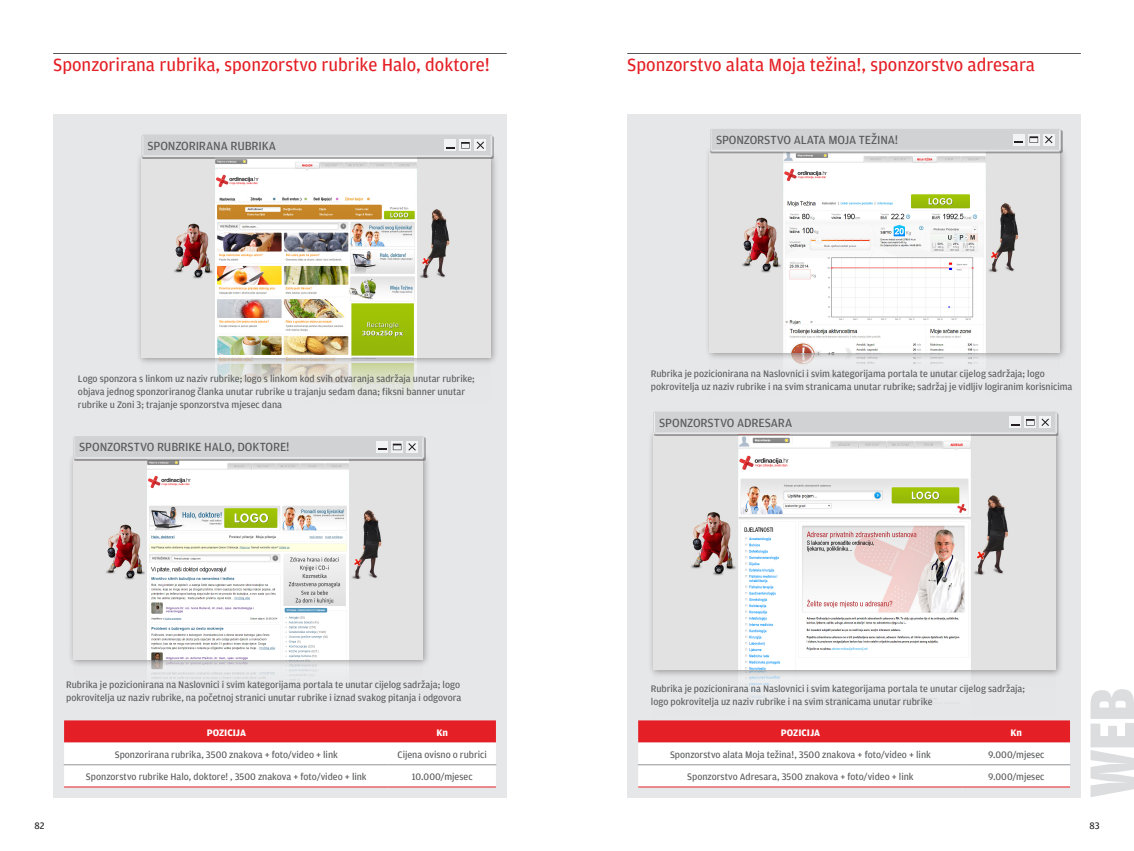
<style>
.page{position:relative;width:1134px;height:851px;background:#fff}
.page>*{position:absolute;margin:0;border:0;box-sizing:border-box;transform-origin:0 0}
.t1{font:900 66.75px "Amplitude Cond";color:#dcdddf}
.Naslov_Crveno_MALI{font:18.75px "Amplitude";color:#e41f25}
.Formati_i_cjenik{font:12.5px "Amplitude";letter-spacing:-.01em;color:#57585a}
.portfolio_tekst_8pt{font:10px/13.4px "Amplitude";color:#57585a}
.portfolio_tekst_8pt-2{font:700 10px "Amplitude";color:#fff}
.t2{font:10px "Amplitude";color:#231f20}
</style>
<div class="page">
<hr style="left:53px;top:53px;width:454px;height:1px;background:#57585a">
<hr style="left:627px;top:53px;width:454px;height:1px;background:#57585a">
<div style="left:627px;top:114px;width:454px;height:683px;background:#e6e7e9"></div>
<div style="left:53px;top:114px;width:454px;height:683px;background:#e6e7e9"></div>
<div style="left:68px;top:452px;width:363px;height:215px;background:#231f20;opacity:.4"></div>
<svg style="left:73px;top:461px;width:350px;height:198px"></svg>
<div style="left:73px;top:437px;width:353px;height:24px;background:#231f20;opacity:.4"></div>
<svg style="left:73px;top:436px;width:351px;height:22px;background:#d2d3d5"></svg>
<div style="left:704px;top:145px;width:363px;height:215px;background:#231f20;opacity:.4"></div>
<svg style="left:710px;top:154px;width:349px;height:198px"></svg>
<div style="left:710px;top:130px;width:352px;height:24px;background:#231f20;opacity:.4"></div>
<svg style="left:710px;top:129px;width:351px;height:22px;background:#d2d3d5"></svg>
<svg style="left:64px;top:720px;width:432px;height:66px;background:#f5b2b4"></svg>
<hr style="left:64px;top:786px;width:325px;height:1px;background:#e41f25">
<hr style="left:389px;top:786px;width:107px;height:1px;background:#e41f25">
<hr style="left:64px;top:764px;width:325px;height:1px;background:#939598">
<hr style="left:389px;top:764px;width:107px;height:1px;background:#939598">
<svg style="left:638px;top:720px;width:432px;height:66px;background:#f5b2b4"></svg>
<hr style="left:638px;top:786px;width:325px;height:1px;background:#e41f25">
<hr style="left:963px;top:786px;width:107px;height:1px;background:#e41f25">
<hr style="left:638px;top:764px;width:325px;height:1px;background:#939598">
<hr style="left:963px;top:764px;width:107px;height:1px;background:#939598">
<img style="left:749px;top:677px;width:186px;height:22px">
<div style="left:648px;top:427px;width:416px;height:250px;background:#231f20;opacity:.4"></div>
<img style="left:653px;top:436px;width:403px;height:233px">
<div style="left:653px;top:412px;width:406px;height:24px;background:#231f20;opacity:.4"></div>
<svg style="left:653px;top:412px;width:404px;height:22px;background:#d2d3d5"></svg>
<img style="left:217px;top:366px;width:197px;height:25px">
<div style="left:136px;top:150px;width:363px;height:216px;background:#231f20;opacity:.4"></div>
<img style="left:142px;top:159px;width:349px;height:199px">
<div style="left:142px;top:135px;width:352px;height:24px;background:#231f20;opacity:.4"></div>
<svg style="left:142px;top:134px;width:351px;height:23px"></svg>
<p class="Naslov_Crveno_MALI" style="left:53px;top:53px;width:438px">Sponzorirana rubrika, sponzorstvo rubrike Halo, doktore!</p>
<p class="Naslov_Crveno_MALI" style="left:627px;top:53px;width:409px">Sponzorstvo alata Moja težina!, sponzorstvo adresara</p>
<p class="Formati_i_cjenik" style="left:148px;top:138px;width:130px">SPONZORIRANA RUBRIKA</p>
<p class="portfolio_tekst_8pt" style="left:78px;top:371px;width:398px">Logo sponzora s linkom uz naziv rubrike; logo s linkom kod svih otvaranja sadržaja unutar rubrike; objava jednog sponzoriranog članka unutar rubrike u trajanju sedam dana; fiksni banner unutar rubrike u Zoni 3; trajanje sponzorstva mjesec dana</p>
<p class="Formati_i_cjenik" style="left:79px;top:439px;width:212px">SPONZORSTVO RUBRIKE HALO, DOKTORE!</p>
<p class="portfolio_tekst_8pt" style="left:66px;top:677px;width:397px">Rubrika je pozicionirana na Naslovnici i svim kategorijama portala te unutar cijelog sadržaja; logo pokrovitelja uz naziv rubrike, na početnoj stranici unutar rubrike i iznad svakog pitanja i odgovora</p>
<p class="portfolio_tekst_8pt-2" style="left:207px;top:725px;width:41px">POZICIJA</p>
<p class="portfolio_tekst_8pt-2" style="left:436px;top:725px;width:13px">Kn</p>
<p class="portfolio_tekst_8pt" style="left:115px;top:747px;width:225px">Sponzorirana rubrika, 3500 znakova + foto/video + link</p>
<p class="portfolio_tekst_8pt" style="left:398px;top:747px;width:91px">Cijena ovisno o rubrici</p>
<p class="portfolio_tekst_8pt" style="left:86px;top:769px;width:282px">Sponzorstvo rubrike Halo, doktore! , 3500 znakova + foto/video + link</p>
<p class="portfolio_tekst_8pt" style="left:412px;top:769px;width:62px">10.000/mjesec</p>
<p class="Formati_i_cjenik" style="left:716px;top:132px;width:184px">SPONZORSTVO ALATA MOJA TEŽINA!</p>
<p class="portfolio_tekst_8pt" style="left:651px;top:367px;width:423px">Rubrika je pozicionirana na Naslovnici i svim kategorijama portala te unutar cijelog sadržaja; logo pokrovitelja uz naziv rubrike i na svim stranicama unutar rubrike; sadržaj je vidljiv logiranim korisnicima</p>
<p class="Formati_i_cjenik" style="left:659px;top:414px;width:134px">SPONZORSTVO ADRESARA</p>
<p class="portfolio_tekst_8pt" style="left:651px;top:681px;width:376px">Rubrika je pozicionirana na Naslovnici i svim kategorijama portala te unutar cijelog sadržaja; logo pokrovitelja uz naziv rubrike i na svim stranicama unutar rubrike</p>
<p class="portfolio_tekst_8pt-2" style="left:781px;top:725px;width:41px">POZICIJA</p>
<p class="portfolio_tekst_8pt-2" style="left:1010px;top:725px;width:13px">Kn</p>
<p class="portfolio_tekst_8pt" style="left:670px;top:747px;width:262px">Sponzorstvo alata Moja težina!, 3500 znakova + foto/video + link</p>
<p class="portfolio_tekst_8pt" style="left:988px;top:747px;width:58px">9.000/mjesec</p>
<p class="portfolio_tekst_8pt" style="left:687px;top:769px;width:228px">Sponzorstvo Adresara, 3500 znakova + foto/video + link</p>
<p class="portfolio_tekst_8pt" style="left:988px;top:769px;width:58px">9.000/mjesec</p>
<h1 class="t1" style="left:1070px;top:797px;width:112px;rotate:-90deg">WEB</h1>
<p class="t2" style="left:35px;top:819px;width:12px">82</p>
<p class="t2" style="left:1089px;top:819px;width:12px">83</p>
</div>
